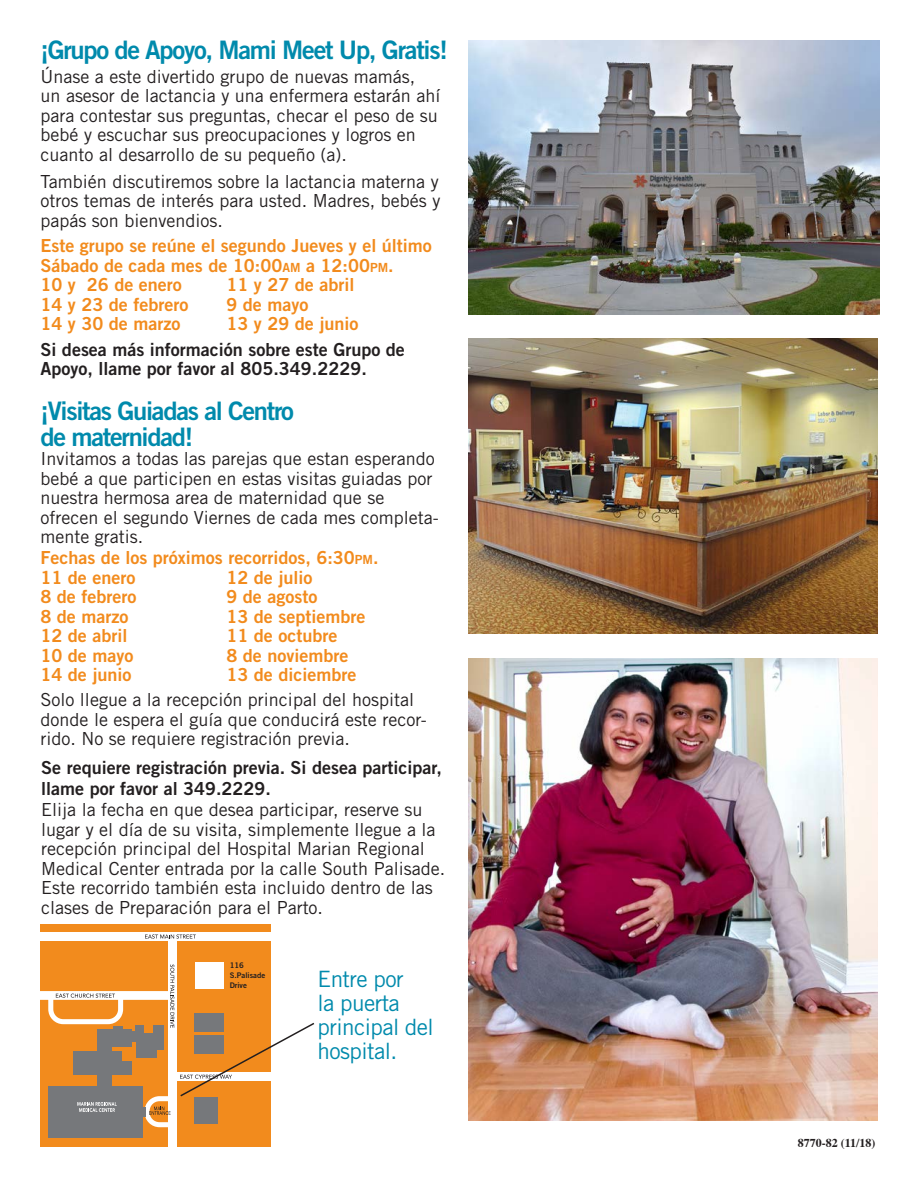
<style>
.page{position:relative;width:918px;height:1188px;background:#fff}
.page>*{position:absolute;margin:0;border:0;box-sizing:border-box;transform-origin:0 0}
.t1{font:25.5px/25.5px "Trade Gothic LT Std Bd 2";letter-spacing:-.05em;color:#008aac}
.t2{font:22.5px/24px "Trade Gothic LT Std";letter-spacing:-.025em;color:#008aac}
.t3{font:18px/19.5px "Trade Gothic LT Std";color:#231f20}
.t4{font:18px/19.5px "Trade Gothic LT Std Bd 2";color:#f28b1d}
.t5{font:18px/21px "Trade Gothic LT Std Bd 2";color:#231f20}
.t6{font:700 12px "Times";color:#231f20}
.t7{font:7.8px/9.8px "Trade Gothic LT Std Bd 2";color:#231f20}
.s1{font-size:12.6px}
</style>
<div class="page">
<img style="left:468px;top:338px;width:410px;height:295px">
<img style="left:468px;top:40px;width:411px;height:275px">
<img style="left:468px;top:658px;width:410px;height:462px">
<div style="left:41px;top:924px;width:230px;height:232px;background:#f28b1d"></div>
<div style="left:195px;top:963px;width:29px;height:26px;background:#fff"></div>
<div style="left:33px;top:932px;width:245px;height:9px;background:#fff"></div>
<div style="left:168px;top:936px;width:9px;height:226px;background:#fff"></div>
<div style="left:48px;top:1086px;width:94px;height:51px;background:#76787b"></div>
<svg style="left:145px;top:934px;width:51px;height:5px"></svg>
<svg style="left:40px;top:964px;width:275px;height:166px"></svg>
<div style="left:25px;top:1147px;width:262px;height:28px;background:#fff"></div>
<h1 class="t1" style="left:40px;top:37px;width:409px">¡Grupo de Apoyo, Mami Meet Up, Gratis!</h1>
<p class="t3" style="left:40px;top:67px;width:401px">Únase a este divertido grupo de nuevas mamás,<br>un asesor de lactancia y una enfermera estarán ahí para contestar sus preguntas, checar el peso de su bebé y escuchar sus preocupaciones y logros en cuanto al desarrollo de su pequeño (a).</p>
<p class="t3" style="left:40px;top:172px;width:401px;text-align:justify">También discutiremos sobre la lactancia materna y otros temas de interés para usted. Madres, bebés y papás son bienvendios.</p>
<p class="t4" style="left:40px;top:236px;width:393px">Este grupo se reúne el segundo Jueves y el último<br>Sábado de cada mes de 10:00<span class="s1">AM</span> a 12:00<span class="s1">PM</span>.<br>10 y 26 de enero</p>
<p class="t4" style="left:227px;top:275px;width:129px">11 y 27 de abril</p>
<p class="t4" style="left:41px;top:294px;width:149px">14 y 23 de febrero</p>
<p class="t4" style="left:227px;top:294px;width:83px">9 de mayo</p>
<p class="t4" style="left:41px;top:314px;width:141px">14 y 30 de marzo</p>
<p class="t4" style="left:227px;top:314px;width:133px">13 y 29 de junio</p>
<p class="t5" style="left:41px;top:339px;width:366px;line-height:19.5px">Si desea más información sobre este Grupo de<br>Apoyo, llame por favor al 805.349.2229.</p>
<h1 class="t1" style="left:40px;top:398px;width:255px">¡Visitas Guiadas al Centro de maternidad!</h1>
<p class="t3" style="left:40px;top:449px;width:400px">Invitamos a todas las parejas que estan esperando bebé a que participen en estas visitas guiadas por nuestra hermosa area de maternidad que se ofrecen el segundo Viernes de cada mes completa&shy;mente gratis.</p>
<p class="t4" style="left:40px;top:548px;width:340px">Fechas de los próximos recorridos, 6:30<span class="s1">PM</span>.<br>11 de enero</p>
<p class="t4" style="left:226px;top:567px;width:88px">12 de julio</p>
<p class="t4" style="left:40px;top:587px;width:97px">8 de febrero</p>
<p class="t4" style="left:226px;top:587px;width:92px">9 de agosto</p>
<p class="t4" style="left:40px;top:606px;width:89px">8 de marzo</p>
<p class="t4" style="left:226px;top:606px;width:140px">13 de septiembre</p>
<p class="t4" style="left:40px;top:626px;width:88px">12 de abril</p>
<p class="t4" style="left:226px;top:626px;width:112px">11 de octubre</p>
<p class="t4" style="left:40px;top:645px;width:94px">10 de mayo</p>
<p class="t4" style="left:226px;top:645px;width:123px">8 de noviembre</p>
<p class="t4" style="left:40px;top:665px;width:93px">14 de junio</p>
<p class="t4" style="left:226px;top:665px;width:131px">13 de diciembre</p>
<p class="t3" style="left:40px;top:690px;width:388px">Solo llegue a la recepción principal del hospital donde le espera el guía que conducirá este recor&shy;rido. No se requiere registración previa.</p>
<p class="t5" style="left:41px;top:757px;width:402px">Se requiere registración previa. Si desea participar, llame por favor al 349.2229.</p>
<p class="t3" style="left:41px;top:800px;width:405px">Elija la fecha en que desea participar, reserve su lugar y el día de su visita, simplemente llegue a la recepción principal del Hospital Marian Regional Medical Center entrada por la calle South Palisade.<br>Este recorrido también esta incluido dentro de las clases de Preparación para el Parto.</p>
<p class="t7" style="left:230px;top:961px;width:37px">116<br>S.Palisade<br>Drive</p>
<p class="t2" style="left:318px;top:966px;width:118px">Entre por<br>la puerta principal del hospital.</p>
<p class="t6" style="left:798px;top:1131px;width:79px">8770-82 (11/18)</p>
</div>
